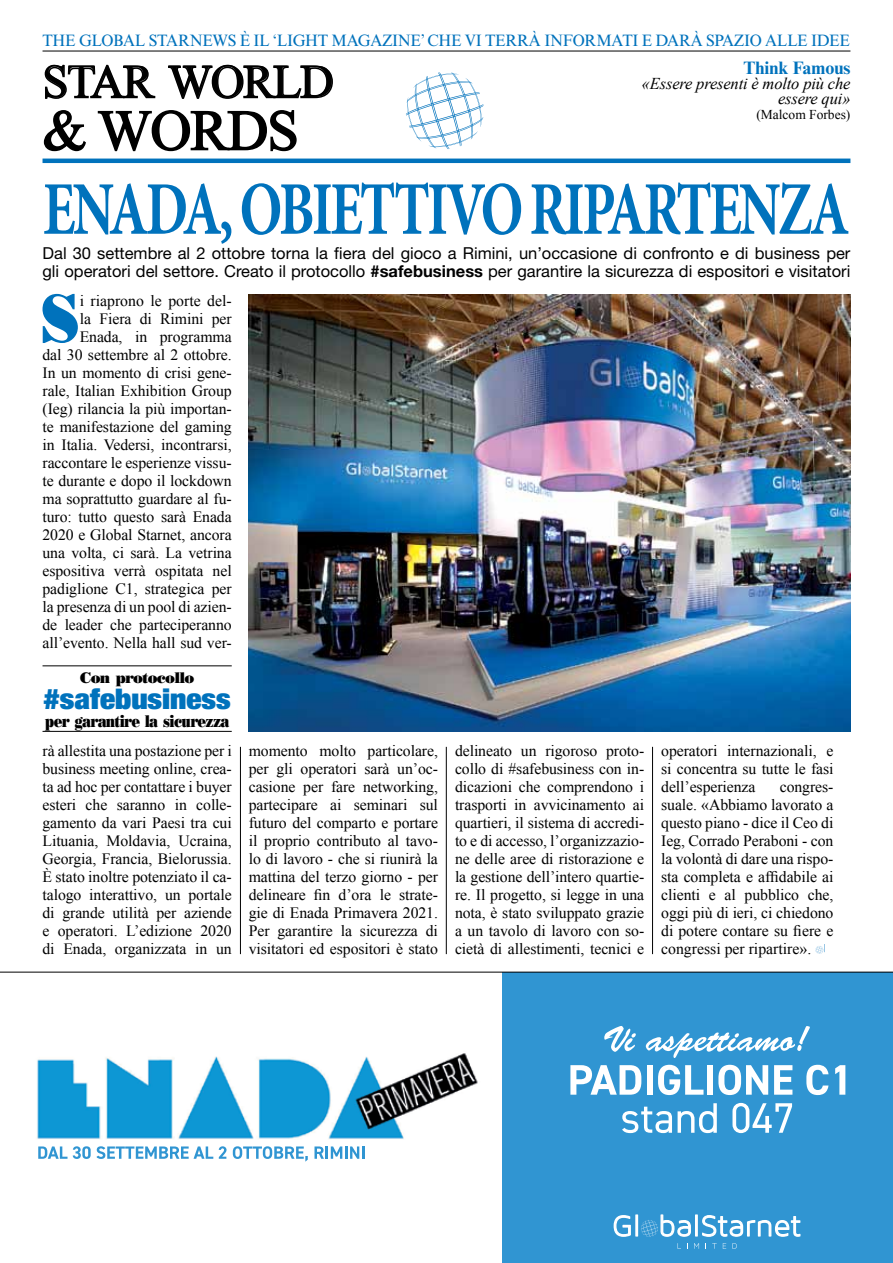
<style>
.page{position:relative;width:893px;height:1263px;background:#fff}
.page>*{position:absolute;margin:0;border:0;box-sizing:border-box;transform-origin:0 0}
.t1{font:700 75.9px "Minion Pro";letter-spacing:-.05em;color:#0072bc;scale:.74 1}
.t2{font:700 66.6px "Poster Bodoni";color:#0072bc;scale:.9 1}
.t3{font:57.15px "Times New Roman";color:#000}
.t4{font:46.8px "Times New Roman";letter-spacing:-.03em;color:#000}
.t5{font:900 condensed 28.5px "Helvetica Neue LT Std";color:#0072bc;scale:1.1 1}
.t6{font:700 18px "Times New Roman MT Std";color:#0072bc}
.t7{font:16.5px/18px "Helvetica Neue LT Std";color:#000}
.t8{font:16.5px "Times New Roman MT Std";letter-spacing:-.02em;color:#0072bc;scale:.95 1}
.t9{font:italic 16.5px/15px "Times New Roman";letter-spacing:-.01em;color:#000;text-align:right}
.t10{font:700 16.5px "Poster Bodoni";letter-spacing:-.05em;color:#000;scale:.81 1}
.t11{font:15.75px/18px "Times New Roman";letter-spacing:-.005em;color:#000;text-align:justify}
.t12{font:700 15px "Poster Bodoni";letter-spacing:-.05em;color:#000}
.t13{font:13.5px "Times New Roman";color:#000}
.s1{font-weight:700}
</style>
<div class="page">
<svg style="left:44px;top:65px;width:112px;height:34px"></svg>
<svg style="left:168px;top:65px;width:165px;height:34px"></svg>
<svg style="left:43px;top:110px;width:43px;height:42px"></svg>
<svg style="left:97px;top:110px;width:200px;height:42px"></svg>
<hr style="left:43px;top:159px;width:807px;height:4px;background:#0072bc">
<hr style="left:43px;top:51px;width:807px;height:1px;background:#000">
<img style="left:249px;top:295px;width:601px;height:436px">
<hr style="left:652px;top:747px;width:1px;height:207px;background:#000">
<hr style="left:446px;top:747px;width:1px;height:207px;background:#000">
<hr style="left:240px;top:747px;width:1px;height:207px;background:#000">
<svg style="left:406px;top:72px;width:77px;height:77px"></svg>
<hr style="left:43px;top:665px;width:189px;height:1px;background:#000">
<hr style="left:43px;top:731px;width:189px;height:1px;background:#000">
<div style="left:0;top:972px;width:893px;height:291px;background:#3095d2"></div>
<div style="left:0;top:972px;width:501px;height:291px;background:#fff"></div>
<svg style="left:614px;top:1214px;width:186px;height:23px"></svg>
<svg style="left:694px;top:1243px;width:5px;height:6px"></svg>
<svg style="left:723px;top:1243px;width:3px;height:6px"></svg>
<svg style="left:732px;top:1243px;width:5px;height:6px"></svg>
<img style="left:37px;top:1053px;width:441px;height:86px">
<svg style="left:38px;top:1146px;width:175px;height:13px"></svg>
<svg style="left:219px;top:1146px;width:8px;height:13px"></svg>
<svg style="left:233px;top:1146px;width:75px;height:16px"></svg>
<svg style="left:314px;top:1146px;width:50px;height:13px"></svg>
<svg style="left:570px;top:1065px;width:71px;height:30px"></svg>
<div style="left:647px;top:1065px;width:6px;height:30px;background:#fff"></div>
<svg style="left:658px;top:1065px;width:45px;height:30px"></svg>
<div style="left:707px;top:1065px;width:6px;height:30px;background:#fff"></div>
<svg style="left:718px;top:1065px;width:50px;height:30px"></svg>
<svg style="left:774px;top:1065px;width:18px;height:30px"></svg>
<svg style="left:806px;top:1065px;width:22px;height:30px"></svg>
<svg style="left:835px;top:1065px;width:10px;height:30px"></svg>
<svg style="left:622px;top:1107px;width:50px;height:26px"></svg>
<svg style="left:678px;top:1103px;width:39px;height:30px"></svg>
<svg style="left:732px;top:1103px;width:60px;height:30px"></svg>
<svg style="left:604px;top:1026px;width:32px;height:26px"></svg>
<svg style="left:646px;top:1026px;width:164px;height:32px"></svg>
<svg style="left:815px;top:946px;width:8px;height:8px"></svg>
<hr style="left:0;top:972px;width:893px;height:1px;background:#000">
<p class="t8" style="left:43px;top:31px;width:851px">THE GLOBAL STARNEWS È IL ‘LIGHT MAGAZINE’ CHE VI TERRÀ INFORMATI E DARÀ SPAZIO ALLE IDEE</p>
<h3 class="t4" style="left:43px;top:50px;width:293px">STAR WORLD</h3>
<h3 class="t3" style="left:43px;top:92px;width:220px">&amp; words</h3>
<p class="t6" style="left:743px;top:56px;width:108px">Think Famous</p>
<p class="t9" style="left:642px;top:75px;width:210px">«Essere presenti è molto più che essere qui»</p>
<p class="t13" style="left:756px;top:105px;width:96px">(Malcom Forbes)</p>
<h1 class="t1" style="left:43px;top:156px;width:1091px">ENADA, OBIETTIVO RIPARTENZA</h1>
<p class="t7" style="left:43px;top:244px;width:809px">Dal 30 settembre al 2 ottobre torna la fiera del gioco a Rimini, un’occasione di confronto e di business per gli operatori del settore. Creato il protocollo <span class="s1">#safebusiness</span> per garantire la sicurezza di espositori e visitatori</p>
<h2 class="t2" style="left:40px;top:279px;width:46px">S</h2>
<p class="t11" style="left:43px;top:291px;width:191px;text-align:right">i riaprono le porte del-<br>la Fiera di Rimini per<br>Enada, in programma<br>dal 30 settembre al 2 ottobre.<br>In un momento di crisi gene&shy;rale, Italian Exhibition Group (Ieg) rilancia la più importan&shy;te manifestazione del gaming in Italia. Vedersi, incontrarsi, raccontare le esperienze vissu&shy;te durante e dopo il lockdown ma soprattutto guardare al fu&shy;turo: tutto questo sarà Enada<br>2020 e Global Starnet, ancora una volta, ci sarà. La vetrina espositiva verrà ospitata nel padiglione C1, strategica per la presenza di un pool di azien&shy;de leader che parteciperanno all’evento. Nella hall sud ver-</p>
<p class="t12" style="left:80px;top:669px;width:116px">Con protocollo</p>
<h3 class="t5" style="left:44px;top:680px;width:171px">#safebusiness</h3>
<p class="t10" style="left:45px;top:711px;width:229px">per garantire la sicurezza</p>
<p class="t11" style="left:43px;top:742px;width:191px">rà allestita una postazione per i business meeting online, crea&shy;ta ad hoc per contattare i buyer esteri che saranno in colle&shy;gamento da vari Paesi tra cui Lituania, Moldavia, Ucraina, Georgia, Francia, Bielorussia.<br>È stato inoltre potenziato il ca&shy;talogo interattivo, un portale di grande utilità per aziende e operatori. L’edizione 2020 di Enada, organizzata in un</p>
<p class="t11" style="left:249px;top:742px;width:191px">momento molto particolare, per gli operatori sarà un’oc&shy;casione per fare networking, partecipare ai seminari sul futuro del comparto e portare il proprio contributo al tavo&shy;lo di lavoro - che si riunirà la mattina del terzo giorno - per delineare fin d’ora le strate&shy;gie di Enada Primavera 2021.<br>Per garantire la sicurezza di visitatori ed espositori è stato</p>
<p class="t11" style="left:455px;top:741px;width:191px">delineato un rigoroso proto&shy;collo di #safebusiness con in&shy;dicazioni che comprendono i trasporti in avvicinamento ai quartieri, il sistema di accredi&shy;to e di accesso, l’organizzazio&shy;ne delle aree di ristorazione e la gestione dell’intero quartie&shy;re. Il progetto, si legge in una nota, è stato sviluppato grazie a un tavolo di lavoro con so&shy;cietà di allestimenti, tecnici e</p>
<p class="t11" style="left:661px;top:742px;width:174px">operatori internazionali, e si concentra su tutte le fasi dell’esperienza</p>
<p class="t11" style="left:661px;top:778px;width:174px;text-indent:119px">congres&shy;suale. «Abbiamo lavorato a questo piano - dice il Ceo di Ieg, Corrado Peraboni - con la volontà di dare una rispo&shy;sta completa e affidabile ai clienti e al pubblico che, oggi più di ieri, ci chiedono di potere contare su fiere e congressi per ripartire».</p>
</div>
